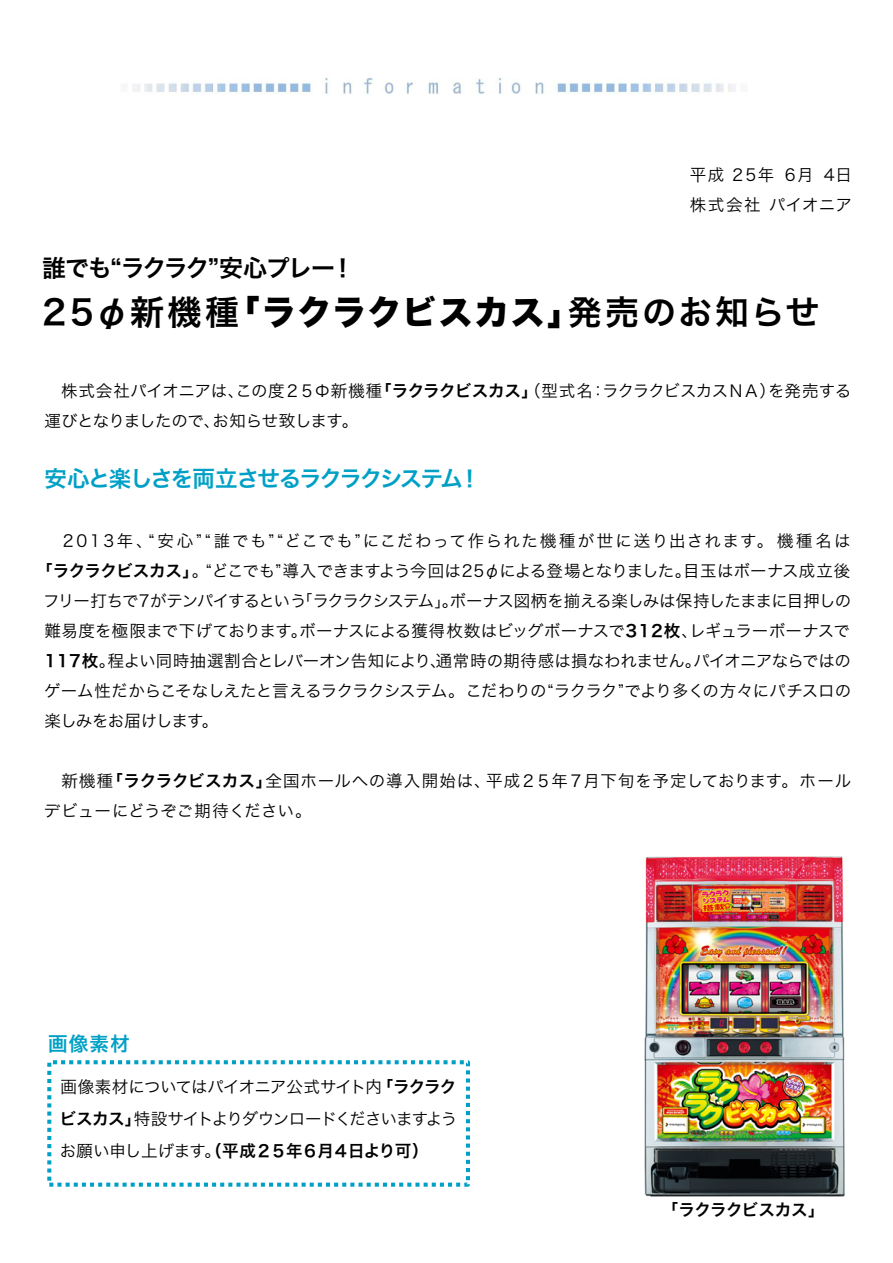
<style>
.page{position:relative;width:893px;height:1263px;background:#fff}
.page>*{position:absolute;margin:0;border:0;box-sizing:border-box;transform-origin:0 0}
.t1{font:34.05px "Hira Kaku Pro W6";letter-spacing:.08em;color:#000}
.t2{font:24px "Hira Kaku Pro W6";letter-spacing:-.055em;color:#000}
.t3{font:22.5px "Hira Kaku Pro W6";letter-spacing:-.075em;color:#00a0c6}
.t4{font:19.5px "Hira Kaku Pro W6";color:#00a0c6}
.t5{font:16.5px "Hira Kaku Pro W3";letter-spacing:-.01em;color:#000}
.t6{font:16.5px/30px "Hira Kaku Pro W3";letter-spacing:-.03em;color:#000}
.t7{font:16.5px/30.3px "Hira Kaku Pro W3";letter-spacing:.1em;color:#000}
.t8{font:16.5px/30px "Hira Kaku Pro W3";letter-spacing:.025em;color:#000}
.t9{font:16.5px/31.8px "Hira Kaku Pro W3";letter-spacing:-.05em;color:#000}
.t10{font:16.5px "Hira Kaku Pro W3";letter-spacing:-.045em;color:#000}
.t11{font:16.5px "Hira Kaku Pro W6";letter-spacing:-.035em;color:#000}
.s1{font-family:"Hira Kaku Std W8"}
.s2{font-family:"Hira Kaku Pro W6"}
.s3{font-family:"Hira Kaku Pro W3"}
</style>
<div class="page">
<img style="left:133px;top:78px;width:603px;height:16px">
<div style="left:47px;top:1060px;width:423px;height:127px;border:4px dashed #00a0c6"></div>
<img style="left:644px;top:856px;width:201px;height:341px">
<p class="t7" style="left:690px;top:158px;width:164px">平成２5年 6月 4日株式会社 パイオニア</p>
<h2 class="t2" style="left:42px;top:247px;width:314px">誰でも“ラクラク”安心プレー！</h2>
<h1 class="t1" style="left:42px;top:282px;width:779px">25φ新機種<span class="s1">「ラクラクビスカス」</span>発売のお知らせ</h1>
<p class="t6" style="left:45px;top:375px;width:808px;text-indent:16px">株式会社パイオニアは、この度２５Φ新機種<span class="s2">「ラクラクビスカス」</span>（型式名：ラクラクビスカスＮＡ）を発売する運びとなりましたので、お知らせ致します。</p>
<h3 class="t3" style="left:45px;top:458px;width:438px">安心と楽しさを両立させるラクラクシステム！</h3>
<p class="t7" style="left:63px;top:524px;width:789px">2013年、“安心”“誰でも”“どこでも”にこだわって作られた機種が世に送り出されます。機種名は</p>
<p class="t5" style="left:36px;top:556px;width:816px"><span class="s2">「ラクラクビスカス」</span>。“どこでも”導入できますよう今回は25φによる登場となりました。目玉はボーナス成立後</p>
<p class="t10" style="left:43px;top:586px;width:809px">フリー打ちで7がテンパイするという「ラクラクシステム」。ボーナス図柄を揃える楽しみは保持したままに目押しの</p>
<p class="t5" style="left:45px;top:616px;width:807px">難易度を極限まで下げております。ボーナスによる獲得枚数はビッグボーナスで<span class="s2">312枚</span>、レギュラーボーナスで</p>
<p class="t5" style="left:45px;top:646px;width:808px"><span class="s2">117枚</span>。程よい同時抽選割合とレバーオン告知により、通常時の期待感は損なわれません。パイオニアならではの</p>
<p class="t6" style="left:44px;top:675px;width:809px">ゲーム性だからこそなしえたと言えるラクラクシステム。こだわりの“ラクラク”でより多くの方々にパチスロの</p>
<p class="t9" style="left:45px;top:704px;width:175px">楽しみをお届けします。</p>
<p class="t8" style="left:44px;top:765px;width:809px;text-indent:17px">新機種<span class="s2">「ラクラクビスカス」</span>全国ホールへの導入開始は、平成２５年７月下旬を予定しております。ホールデビューにどうぞご期待ください。</p>
<p class="t4" style="left:48px;top:1026px;width:83px">画像素材</p>
<p class="t9" style="left:60px;top:1070px;width:399px">画像素材についてはパイオニア公式サイト内<span class="s2">「ラクラクビスカス」</span>特設サイトよりダウンロードくださいますよう</p>
<p class="t11" style="left:60px;top:1135px;width:370px"><span class="s3">お願い申し上げます。</span>（平成２５年６月４日より可）</p>
<p class="t11" style="left:662px;top:1195px;width:164px">「ラクラクビスカス」</p>
</div>
